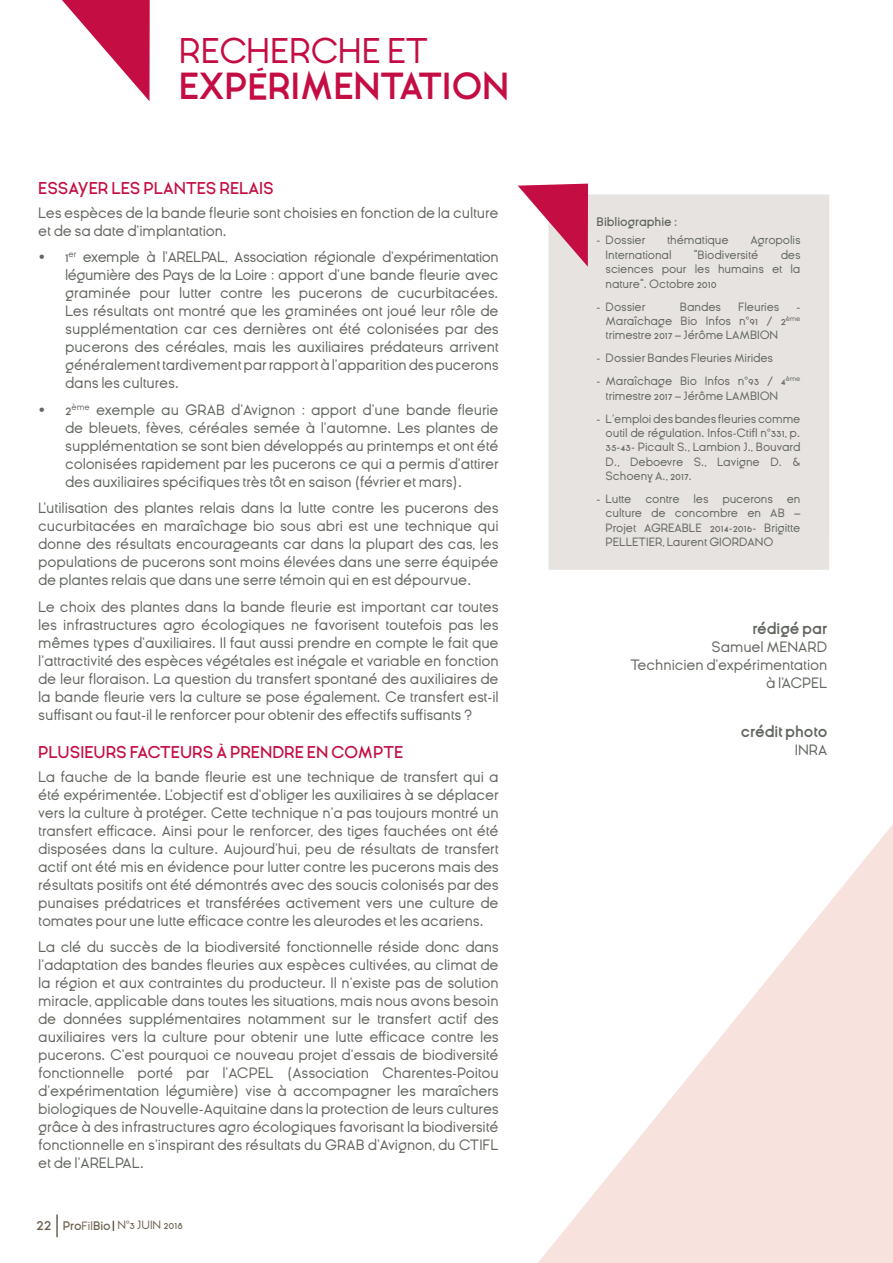
<style>
.page{position:relative;width:893px;height:1263px;background:#fff}
.page>*{position:absolute;margin:0;border:0;box-sizing:border-box;transform-origin:0 0}
.t1{font:700 35.7px "Ginora Sans";color:#c40d42}
.t2{font:35.7px "Ginora Sans";color:#c40d42}
.t3{font:600 16.5px "Ginora Sans";color:#c40d42}
.t4{font:15px/18px "Ginora Sans";letter-spacing:-.01em;color:#62675f;text-align:justify}
.t5{font:700 15px "Ginora Sans";letter-spacing:-.005em;color:#62675f}
.t6{font:12px/14.4px "Ginora Sans";letter-spacing:-.005em;color:#62675f;text-align:justify}
.t7{font:12px "Ginora Sans";color:#6c6150}
.t8{font:600 12px "Ginora Sans";letter-spacing:-.01em;color:#62675f}
.s1{font-size:18px}
.s2{font-weight:600}
</style>
<div class="page">
<hr style="left:56px;top:1214px;width:2px;height:23px;background:#6c6150">
<svg style="left:62px;top:0;width:88px;height:101px"></svg>
<div style="left:549px;top:194px;width:280px;height:376px;background:#e7e3e0"></div>
<svg style="left:518px;top:184px;width:70px;height:83px"></svg>
<svg style="left:538px;top:824px;width:355px;height:439px;fill:#f8e7e4"></svg>
<h1 class="t2" style="left:179px;top:32px;width:251px">RECHERCHE ET</h1>
<h1 class="t1" style="left:179px;top:67px;width:112px">expérimentation</h1>
<p class="t3" style="left:38px;top:179px;width:237px">ESSAYER LES PLANTES R ELAIS</p>
<p class="t4" style="left:38px;top:204px;width:462px">Les espèces de la bande fleurie sont choisies en fonction de la culture et de sa date d’implantation.</p>
<p class="t4" style="left:65px;top:248px;width:435px;text-indent:-27px">• 1<sup>er</sup> exemple à l’ARELPAL, Association régionale d’expérimentation légumière des Pays de la Loire : apport d’une bande fleurie avec graminée pour lutter contre les pucerons de cucurbitacées.<br>Les résultats ont montré que les graminées ont joué leur rôle de supplémentation car ces dernières ont été colonisées par des pucerons des céréales, mais les auxiliaires prédateurs arrivent généralement tardivement par rapport à l’apparition des pucerons dans les cultures.</p>
<p class="t4" style="left:65px;top:401px;width:435px;text-indent:-27px">• 2<sup>ème</sup> exemple au GRAB d’Avignon : apport d’une bande fleurie de bleuets, fèves, céréales semée à l’automne. Les plantes de supplémentation se sont bien développés au printemps et ont été colonisées rapidement par les pucerons ce qui a permis d’attirer des auxiliaires spécifiques très tôt en saison (février et mars).</p>
<p class="t4" style="left:38px;top:499px;width:462px">L’utilisation des plantes relais dans la lutte contre les pucerons des cucurbitacées en maraîchage bio sous abri est une technique qui donne des résultats encourageants car dans la plupart des cas, les populations de pucerons sont moins élevées dans une serre équipée de plantes relais que dans une serre témoin qui en est dépourvue.</p>
<p class="t4" style="left:38px;top:598px;width:462px">Le choix des plantes dans la bande fleurie est important car toutes les infrastructures agro écologiques ne favorisent toutefois pas les mêmes types d’auxiliaires. Il faut aussi prendre en compte le fait que l’attractivité des espèces végétales est inégale et variable en fonction de leur floraison. La question du transfert spontané des auxiliaires de la bande fleurie vers la culture se pose également. Ce transfert est-il suffisant ou faut-il le renforcer pour obtenir des effectifs suffisants ?</p>
<p class="t3" style="left:38px;top:743px;width:366px">PLUSIEURS FACTEURS À PRENDRE EN COMPTE</p>
<p class="t4" style="left:38px;top:767px;width:462px">La fauche de la bande fleurie est une technique de transfert qui a été expérimentée. L’objectif est d’obliger les auxiliaires à se déplacer vers la culture à protéger. Cette technique n’a pas toujours montré un transfert efficace. Ainsi pour le renforcer, des tiges fauchées ont été disposées dans la culture. Aujourd’hui, peu de résultats de transfert actif ont été mis en évidence pour lutter contre les pucerons mais des résultats positifs ont été démontrés avec des soucis colonisés par des punaises prédatrices et transférées activement vers une culture de tomates pour une lutte efficace contre les aleurodes et les acariens.</p>
<p class="t4" style="left:38px;top:938px;width:462px">La clé du succès de la biodiversité fonctionnelle réside donc dans l’adaptation des bandes fleuries aux espèces cultivées, au climat de la région et aux contraintes du producteur. Il n’existe pas de solution miracle, applicable dans toutes les situations, mais nous avons besoin de données supplémentaires notamment sur le transfert actif des auxiliaires vers la culture pour obtenir une lutte efficace contre les pucerons. C’est pourquoi ce nouveau projet d’essais de biodiversité fonctionnelle porté par l’ACPEL (Association Charentes-Poitou d’expérimentation légumière) vise à accompagner les maraîchers biologiques de Nouvelle-Aquitaine dans la protection de leurs cultures grâce à des infrastructures agro écologiques favorisant la biodiversité fonctionnelle en s’inspirant des résultats du GRAB d’Avignon, du CTIFL et de l’ARELPAL.</p>
<p class="t7" style="left:36px;top:1218px;width:148px"><span class="s1">22</span> <span class="s2">PRO</span>Fil<span class="s2">BIO</span> N°3 JUIN 2018</p>
<p class="t8" style="left:597px;top:215px;width:82px">BIBLIOGRAPHIE :</p>
<p class="t6" style="left:597px;top:233px;width:50px">- Dossier</p>
<p class="t6" style="left:667px;top:233px;width:63px">thématique</p>
<p class="t6" style="left:750px;top:233px;width:52px">Agropolis</p>
<p class="t6" style="left:606px;top:248px;width:68px">International</p>
<p class="t6" style="left:694px;top:248px;width:66px">˝Biodiversité</p>
<p class="t6" style="left:606px;top:248px;width:196px;text-indent:175px">des sciences pour les humains et la nature˝. Octobre 2010</p>
<p class="t6" style="left:597px;top:299px;width:50px">- Dossier</p>
<p class="t6" style="left:680px;top:299px;width:43px">Bandes</p>
<p class="t6" style="left:738px;top:299px;width:43px">Fleuries</p>
<p class="t6" style="left:606px;top:299px;width:196px;text-indent:191px">- Maraîchage Bio Infos n°91 / 2<sup>ème </sup>trimestre 2017 – Jérôme LAMBION</p>
<p class="t6" style="left:597px;top:351px;width:178px">- Dossier Bandes Fleuries Mirides</p>
<p class="t6" style="left:606px;top:374px;width:196px;text-indent:-9px">- Maraîchage Bio Infos n°93 / 4<sup>ème </sup>trimestre 2017 – Jérôme LAMBION</p>
<p class="t6" style="left:606px;top:411px;width:196px;text-indent:-9px">- L'emploi des bandes fleuries comme outil de régulation. Infos-Ctifl n°331, p.<br>35-43- Picault S., Lambion J., Bouvard D., Deboevre S., Lavigne D. &amp; Schoeny A., 2017.</p>
<p class="t6" style="left:606px;top:492px;width:196px;text-indent:-9px">- Lutte contre les pucerons en culture de concombre en AB – Projet AGREABLE 2014-2016- Brigitte PELLETIER, Laurent GIORDANO</p>
<p class="t5" style="left:752px;top:620px;width:77px">rédigé par</p>
<p class="t4" style="left:631px;top:638px;width:198px;text-align:right">Samuel MENARD<br>Technicien d'expérimentation à l'ACPEL</p>
<p class="t5" style="left:741px;top:723px;width:88px">crédit photo</p>
<p class="t4" style="left:795px;top:740px;width:34px">INRA</p>
</div>
